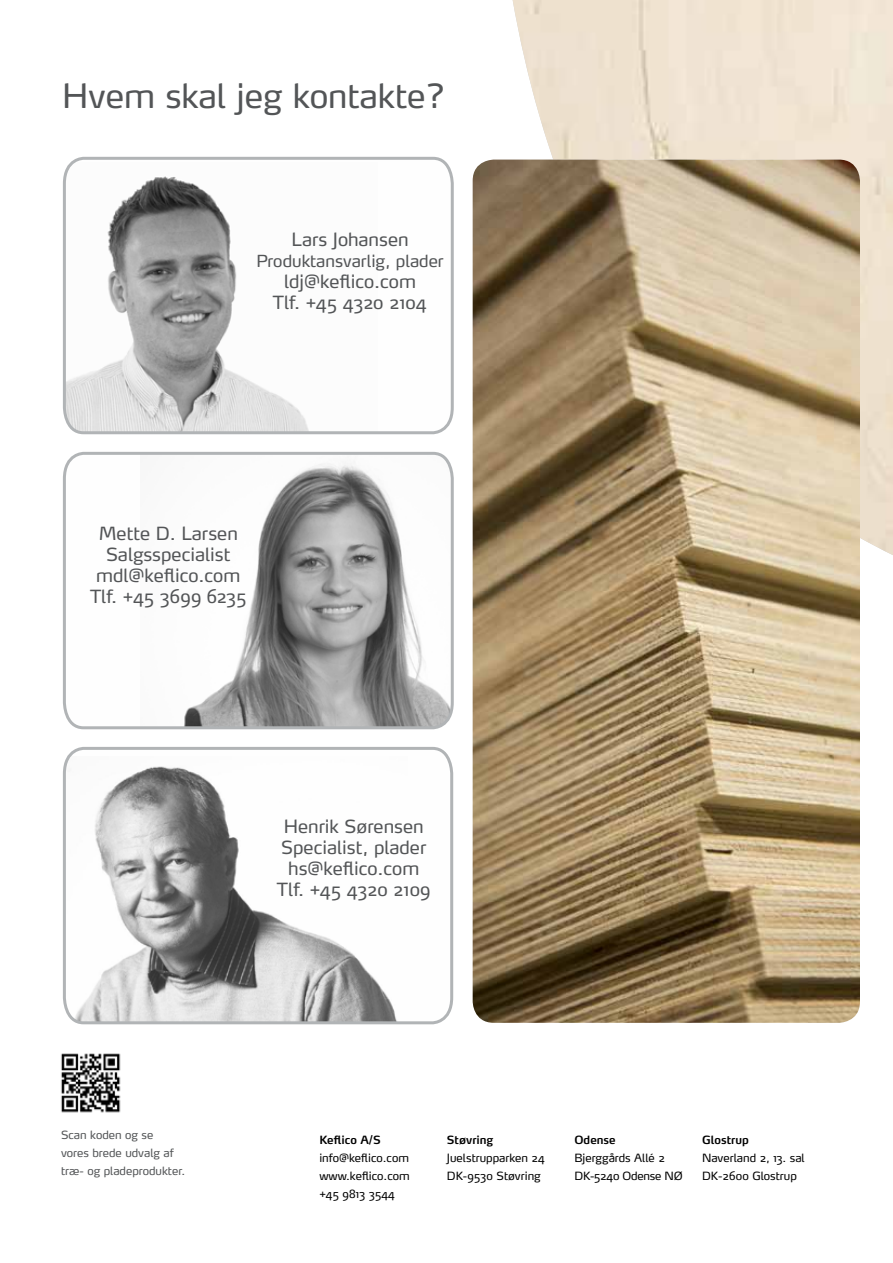
<style>
.page{position:relative;width:893px;height:1263px;background:#fff}
.page>*{position:absolute;margin:0;border:0;box-sizing:border-box;transform-origin:0 0}
.t1{font:33px "Max";color:#535557}
.t2{font:18px/21px "Max";color:#535557;text-align:center}
.t3{font:16.5px "Max";color:#535557}
.t4{font:11.25px/18px "Max";color:#000}
.t5{font:11.25px/18px "Max";color:#535557}
.t6{font:600 11.25px "Max";color:#000}
</style>
<div class="page">
<img style="left:513px;top:0;width:380px;height:555px">
<svg style="left:63px;top:156px;width:391px;height:279px"></svg>
<svg style="left:63px;top:451px;width:391px;height:279px"></svg>
<svg style="left:63px;top:747px;width:391px;height:278px"></svg>
<img style="left:473px;top:160px;width:387px;height:863px">
<img style="left:61px;top:1053px;width:60px;height:60px">
<h1 class="t1" style="left:62px;top:75px;width:385px">Hvem skal jeg kontakte?</h1>
<p class="t2" style="left:292px;top:228px;width:118px">Lars Johansen</p>
<p class="t3" style="left:256px;top:250px;width:189px">Produktansvarlig, plader</p>
<p class="t2" style="left:273px;top:270px;width:156px">ldj@keflico.com<br>Tlf. +45 4320 2104</p>
<p class="t2" style="left:90px;top:523px;width:158px">Mette D. Larsen<br>Salgsspecialist mdl@keflico.com<br>Tlf. +45 3699 6235</p>
<p class="t2" style="left:277px;top:815px;width:155px">Henrik Sørensen<br>Specialist, plader hs@keflico.com<br>Tlf. +45 4320 2109</p>
<p class="t5" style="left:61px;top:1126px;width:126px">Scan koden og se<br>vores brede udvalg af træ- og pladeprodukter.</p>
<p class="t6" style="left:319px;top:1133px;width:63px">Keflico A/S</p>
<p class="t4" style="left:319px;top:1149px;width:92px;text-align:justify">info@keflico.com www.keflico.com +45 9813 3544</p>
<p class="t6" style="left:447px;top:1133px;width:48px">Støvring</p>
<p class="t4" style="left:447px;top:1149px;width:100px">Juelstrupparken 24<br>DK-9530 Støvring</p>
<p class="t6" style="left:574px;top:1133px;width:43px">Odense</p>
<p class="t4" style="left:574px;top:1149px;width:110px">Bjerggårds Allé 2<br>DK-5240 Odense NØ</p>
<p class="t6" style="left:702px;top:1133px;width:48px">Glostrup</p>
<p class="t4" style="left:702px;top:1149px;width:104px">Naverland 2, 13. sal<br>DK-2600 Glostrup</p>
</div>
